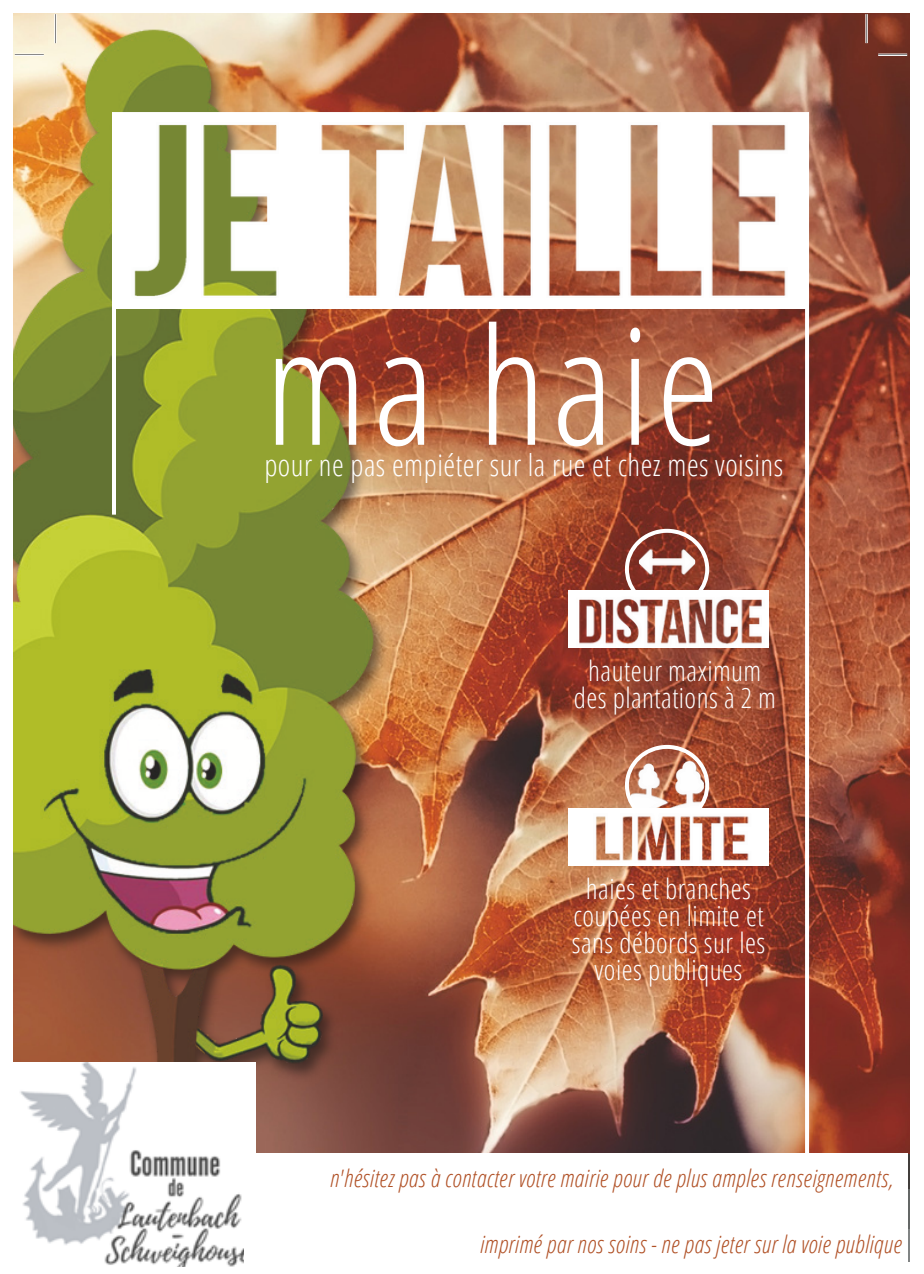
<style>
.page{position:relative;width:924px;height:1274px;background:#fff}
.page>*{position:absolute;margin:0;border:0;box-sizing:border-box;transform-origin:0 0}
.t1{font:300 162px "Open Sans Condensed";letter-spacing:.035em;color:#fff}
.t2{font:300 30px "Open Sans Condensed";letter-spacing:.015em;color:#fff}
.t3{font:300 28px/27px "Open Sans Condensed";letter-spacing:.015em;color:#fff;text-align:center}
.t4{font:italic 300 24.2px "Open Sans Condensed";letter-spacing:.015em;color:#b05025}
</style>
<div class="page">
<img style="left:15px;top:14px;width:892px;height:1139px">
<img style="left:15px;top:1062px;width:240px;height:204px">
<img style="left:244px;top:1153px;width:11px;height:113px">
<p class="t1" style="left:264px;top:272px;width:457px">ma haie</p>
<p class="t2" style="left:264px;top:444px;width:520px">pour ne pas empiéter sur la rue et chez mes voisins</p>
<p class="t3" style="left:574px;top:656px;width:204px">hauteur maximum des plantations à 2 m</p>
<p class="t3" style="left:572px;top:874px;width:195px">haies et branches coupées en limite et sans débords sur les voies publiques</p>
<p class="t4" style="left:330px;top:1161px;width:565px">n'hésitez pas à contacter votre mairie pour de plus amples renseignements,</p>
<p class="t4" style="left:480px;top:1227px;width:424px">imprimé par nos soins - ne pas jeter sur la voie publique</p>
</div>
